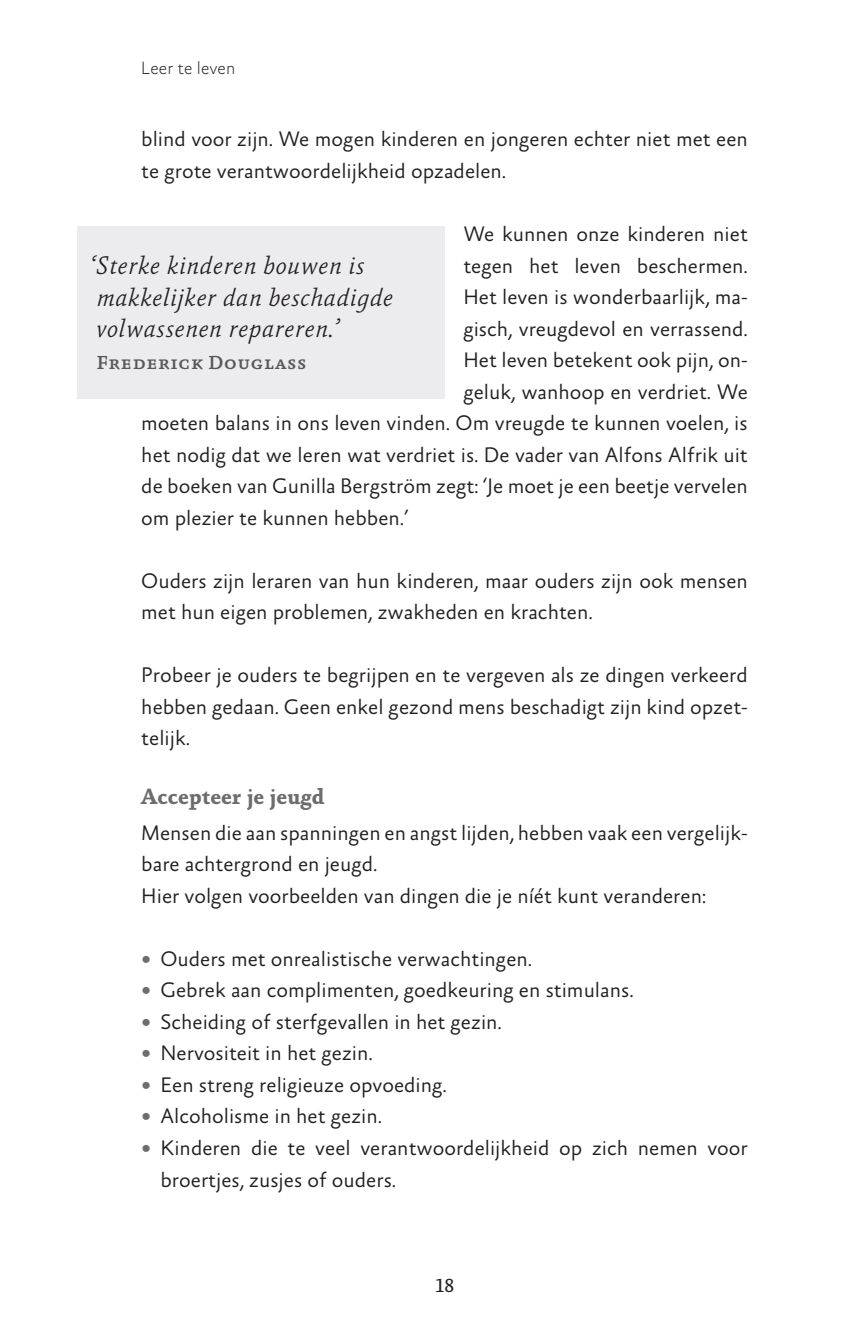
<style>
.page{position:relative;width:861px;height:1338px;background:#fff}
.page>*{position:absolute;margin:0;border:0;box-sizing:border-box;transform-origin:0 0}
.t1{font:italic 300 25.88px/31.5px "Absara TF";color:#231f20}
.t2{font:700 22.5px "Absara TF";color:#6c6d70}
.t3{font:300 21.38px/31.5px "Absara Sans";color:#231f20}
.t4{font:19.12px "Absara TF Medium SC";color:#57585a}
.t5{font:19.12px "Absara TF";color:#231f20}
.t6{font:100 18px "Absara Sans";color:#231f20}
.s1{font-size:29.25px;color:#6c6d70}
</style>
<div class="page">
<div style="left:77px;top:226px;width:367px;height:172px;background:#ececee"></div>
<p class="t6" style="left:141px;top:59px;width:95px">Leer te leven</p>
<p class="t3" style="left:141px;top:125px;width:607px">blind voor zijn. We mogen kinderen en jongeren echter niet met een te grote verantwoordelijkheid opzadelen.</p>
<p class="t3" style="left:463px;top:219px;width:286px">We kunnen onze kinderen niet</p>
<p class="t3" style="left:463px;top:251px;width:286px">tegen het leven beschermen.</p>
<p class="t3" style="left:463px;top:282px;width:286px">Het leven is wonderbaarlijk, ma-</p>
<p class="t3" style="left:463px;top:314px;width:286px">gisch, vreugdevol en verrassend.</p>
<p class="t3" style="left:463px;top:345px;width:286px">Het leven betekent ook pijn, on-</p>
<p class="t3" style="left:463px;top:377px;width:286px">geluk, wanhoop en verdriet. We</p>
<p class="t3" style="left:141px;top:408px;width:607px">moeten balans in ons leven vinden. Om vreugde te kunnen voelen, is</p>
<p class="t3" style="left:141px;top:440px;width:607px">het nodig dat we leren wat verdriet is. De vader van Alfons Alfrik uit</p>
<p class="t3" style="left:141px;top:471px;width:607px">de boeken van Gunilla Bergström zegt: ‘Je moet je een beetje vervelen</p>
<p class="t3" style="left:141px;top:503px;width:268px">om plezier te kunnen hebben.’</p>
<p class="t1" style="left:90px;top:250px;width:304px">‘Sterke kinderen bouwen is makkelijker dan beschadigde volwassenen repareren.’</p>
<p class="t4" style="left:96px;top:352px;width:212px">Frederick Douglass</p>
<p class="t3" style="left:141px;top:566px;width:607px">Ouders zijn leraren van hun kinderen, maar ouders zijn ook mensen met hun eigen problemen, zwakheden en krachten.</p>
<p class="t3" style="left:141px;top:660px;width:607px;text-align:justify">Probeer je ouders te begrijpen en te vergeven als ze dingen verkeerd hebben gedaan. Geen enkel gezond mens beschadigt zijn kind opzet&shy;telijk.</p>
<p class="t2" style="left:141px;top:783px;width:184px">Accepteer je jeugd</p>
<p class="t3" style="left:141px;top:818px;width:606px">Mensen die aan spanningen en angst lijden, hebben vaak een vergelijk&shy;bare achtergrond en jeugd.<br>Hier volgen voorbeelden van dingen die je níét kunt veranderen:</p>
<p class="t3" style="left:141px;top:944px;width:392px"><span class="s1">•</span> Ouders met onrealistische verwachtingen.</p>
<p class="t3" style="left:141px;top:975px;width:493px"><span class="s1">•</span> Gebrek aan complimenten, goedkeuring en stimulans.</p>
<p class="t3" style="left:141px;top:1007px;width:362px"><span class="s1">•</span> Scheiding of sterfgevallen in het gezin.</p>
<p class="t3" style="left:141px;top:1038px;width:233px"><span class="s1">•</span> Nervositeit in het gezin.</p>
<p class="t3" style="left:141px;top:1070px;width:307px"><span class="s1">•</span> Een streng religieuze opvoeding.</p>
<p class="t3" style="left:141px;top:1101px;width:242px"><span class="s1">•</span> Alcoholisme in het gezin.</p>
<p class="t3" style="left:160px;top:1133px;width:588px;text-indent:-19px"><span class="s1">•</span> Kinderen die te veel verantwoordelijkheid op zich nemen voor broertjes, zusjes of ouders.</p>
<p class="t5" style="left:434px;top:1274px;width:21px">18</p>
</div>
